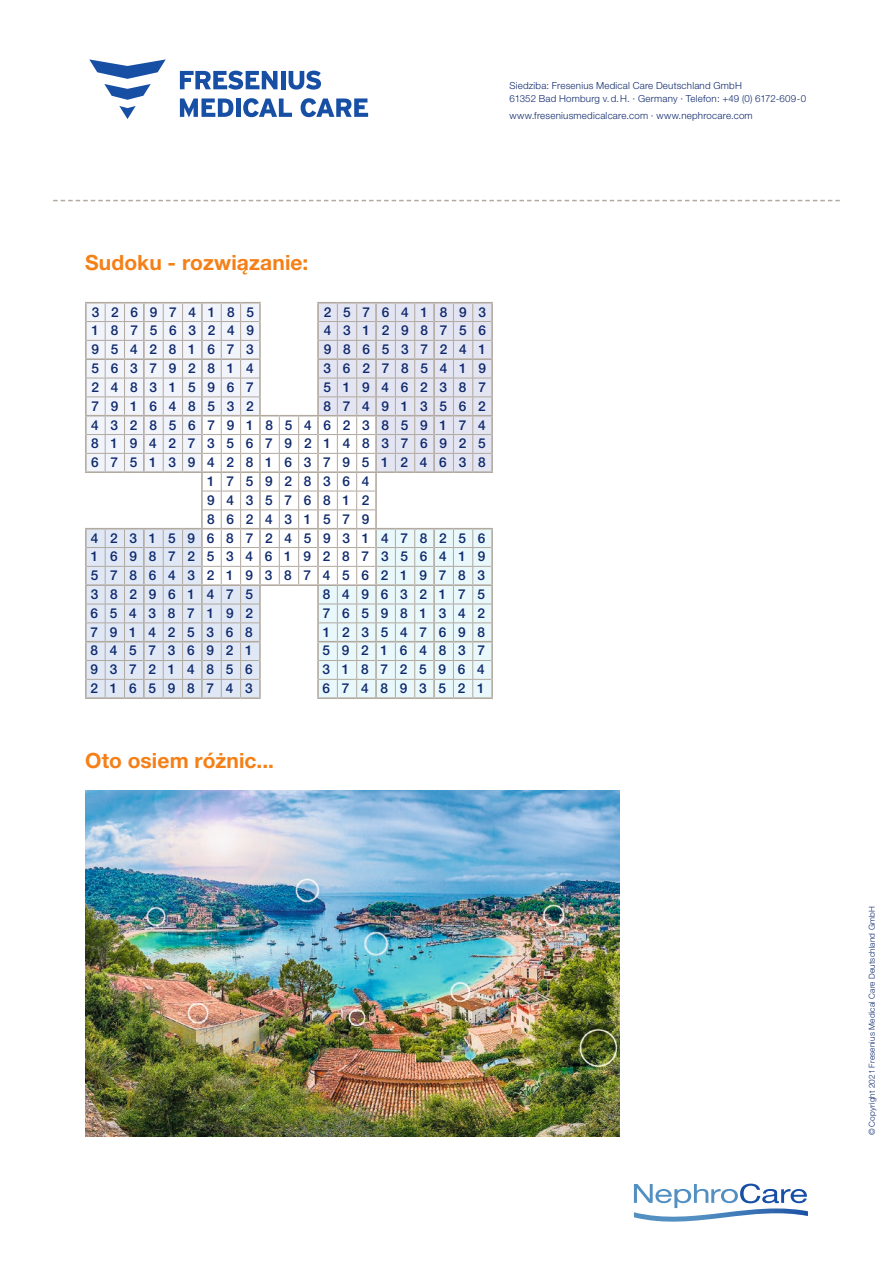
<style>
.page{position:relative;width:893px;height:1263px;background:#fff}
.page>*{position:absolute;margin:0;border:0;box-sizing:border-box;transform-origin:0 0}
.t1{font:700 21px "Helvetica Neue LT Pro";letter-spacing:.005em;color:#f48017}
.t2{font:500 13.65px "Helvetica Neue LT Pro";letter-spacing:.86em;color:#0f296c}
.t3{font:300 9.75px/12.8px "Helvetica Neue LT Pro";letter-spacing:.02em;color:#0f296c}
.t4{font:300 8.25px "Helvetica Neue LT Pro";letter-spacing:.025em;color:#0f296c}
</style>
<div class="page">
<img style="left:85px;top:791px;width:535px;height:346px">
<div style="left:236px;top:99px;width:5px;height:18px;background:#164fa4"></div>
<svg style="left:243px;top:98px;width:49px;height:19px"></svg>
<svg style="left:180px;top:71px;width:97px;height:19px"></svg>
<div style="left:281px;top:71px;width:5px;height:18px;background:#164fa4"></div>
<svg style="left:289px;top:71px;width:32px;height:19px"></svg>
<svg style="left:301px;top:98px;width:67px;height:19px"></svg>
<svg style="left:180px;top:98px;width:53px;height:19px"></svg>
<svg style="left:119px;top:106px;width:17px;height:13px"></svg>
<svg style="left:89px;top:59px;width:77px;height:41px"></svg>
<svg style="left:634px;top:1183px;width:174px;height:39px"></svg>
<svg style="left:53px;top:200px;width:787px;height:1px"></svg>
<svg style="left:85px;top:302px;width:408px;height:397px"></svg>
<hr style="left:453px;top:358px;width:20px;height:2px;background:#b2a99f">
<hr style="left:473px;top:358px;width:20px;height:2px;background:#b2a99f">
<p class="t3" style="left:509px;top:79px;width:298px">Siedziba: Fresenius Medical Care Deutschland GmbH<br>61352 Bad Homburg v.d.H. · Germany · Telefon: +49 (0) 6172-609-0</p>
<p class="t3" style="left:509px;top:109px;width:245px">www.freseniusmedicalcare.com · www.nephrocare.com</p>
<h1 class="t1" style="left:85px;top:249px;width:225px">Sudoku - rozwiązanie:</h1>
<p class="t2" style="left:92px;top:304px;width:164px">3 2 6 9 7 4 1 8 5</p>
<p class="t2" style="left:324px;top:304px;width:164px">2 5 7 6 4 1 8 9 3</p>
<p class="t2" style="left:92px;top:322px;width:164px">1 8 7 5 6 3 2 4 9</p>
<p class="t2" style="left:324px;top:322px;width:164px">4 3 1 2 9 8 7 5 6</p>
<p class="t2" style="left:92px;top:341px;width:164px">9 5 4 2 8 1 6 7 3</p>
<p class="t2" style="left:324px;top:341px;width:164px">9 8 6 5 3 7 2 4 1</p>
<p class="t2" style="left:92px;top:360px;width:164px">5 6 3 7 9 2 8 1 4</p>
<p class="t2" style="left:324px;top:360px;width:164px">3 6 2 7 8 5 4 1 9</p>
<p class="t2" style="left:91px;top:379px;width:164px">2 4 8 3 1 5 9 6 7</p>
<p class="t2" style="left:324px;top:379px;width:164px">5 1 9 4 6 2 3 8 7</p>
<p class="t2" style="left:91px;top:398px;width:164px">791648532</p>
<p class="t2" style="left:323px;top:398px;width:164px">874913562</p>
<p class="t2" style="left:91px;top:416px;width:396px">4 3 2 8 5 6 7 9 1 8 5 4 6 2 3 8 5 9 1 7 4</p>
<p class="t2" style="left:91px;top:435px;width:396px">8 1 9 4 2 7 3 5 6 7 9 2 1 4 8 3 7 6 9 2 5</p>
<p class="t2" style="left:91px;top:454px;width:396px">6 7 5 1 3 9 4 2 8 1 6 3 7 9 5 1 2 4 6 3 8</p>
<p class="t2" style="left:207px;top:473px;width:164px">1 7 5 9 2 8 3 6 4</p>
<p class="t2" style="left:207px;top:492px;width:164px">9 4 3 5 7 6 8 1 2</p>
<p class="t2" style="left:207px;top:511px;width:164px">8 6 2 4 3 1 5 7 9</p>
<p class="t2" style="left:91px;top:529px;width:396px">4 2 3 1 5 9 6 8 7 2 4 5 9 3 1 4 7 8 2 5 6</p>
<p class="t2" style="left:91px;top:548px;width:396px">1 6 9 8 7 2 5 3 4 6 1 9 2 8 7 3 5 6 4 1 9</p>
<p class="t2" style="left:91px;top:567px;width:396px">5 7 8 6 4 3 2 1 9 3 8 7 4 5 6 2 1 9 7 8 3</p>
<p class="t2" style="left:91px;top:586px;width:164px">3 8 2 9 6 1 4 7 5</p>
<p class="t2" style="left:323px;top:586px;width:164px">8 4 9 6 3 2 1 7 5</p>
<p class="t2" style="left:91px;top:605px;width:164px">6 5 4 3 8 7 1 9 2</p>
<p class="t2" style="left:323px;top:605px;width:164px">7 6 5 9 8 1 3 4 2</p>
<p class="t2" style="left:91px;top:624px;width:164px">7 9 1 4 2 5 3 6 8</p>
<p class="t2" style="left:323px;top:624px;width:164px">1 2 3 5 4 7 6 9 8</p>
<p class="t2" style="left:90px;top:642px;width:164px">8 4 5 7 3 6 9 2 1</p>
<p class="t2" style="left:323px;top:642px;width:164px">5 9 2 1 6 4 8 3 7</p>
<p class="t2" style="left:90px;top:661px;width:164px">9 3 7 2 1 4 8 5 6</p>
<p class="t2" style="left:323px;top:661px;width:164px">3 1 8 7 2 5 9 6 4</p>
<p class="t2" style="left:90px;top:680px;width:164px">2 1 6 5 9 8 7 4 3</p>
<p class="t2" style="left:322px;top:680px;width:164px">6 7 4 8 9 3 5 2 1</p>
<h1 class="t1" style="left:85px;top:748px;width:191px">Oto osiem różnic...</h1>
<p class="t4" style="left:867px;top:1135px;width:231px;rotate:-90deg">© Copyright 2021 Fresenius Medical Care Deutschland GmbH</p>
</div>
